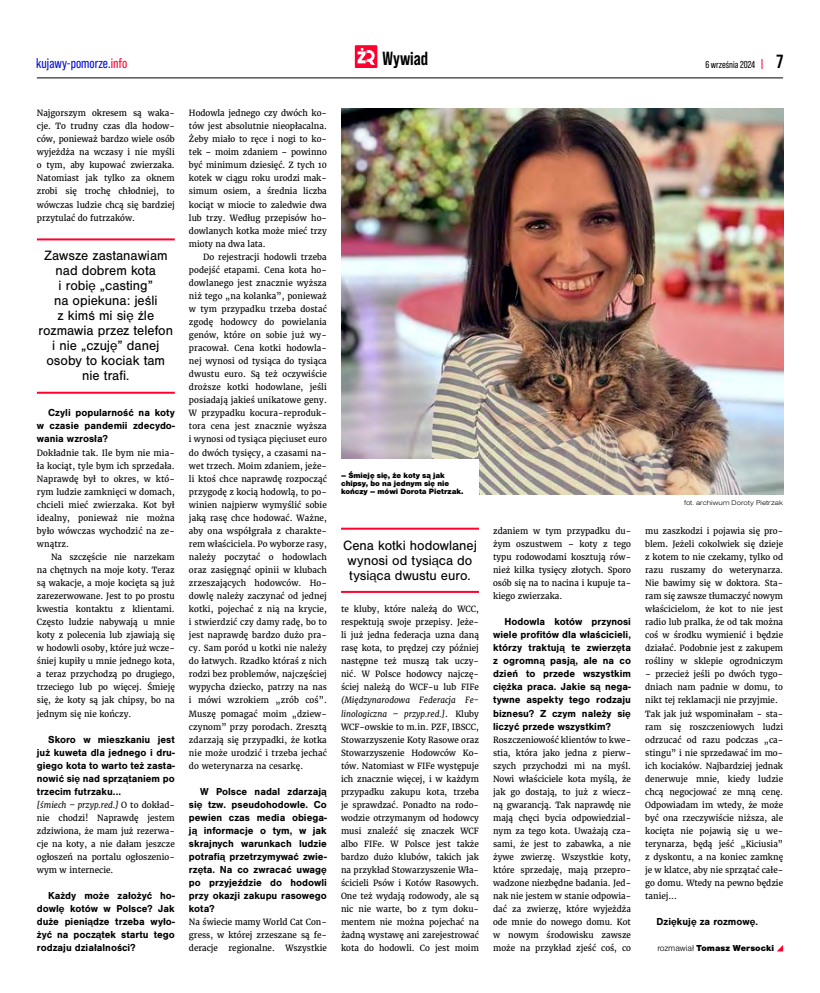
<style>
.page{position:relative;width:820px;height:993px;background:#fff}
.page>*{position:absolute;margin:0;border:0;box-sizing:border-box;transform-origin:0 0}
.t1{font:700 19px "Bebas Neue Pro";color:#000}
.t2{font:14px/15px "Nimbus San";color:#000;text-align:center}
.t3{font:14px "Bebas Neue Pro";color:#040cd7}
.t4{font:700 10.5px/13px "Nimbus San";color:#000;text-align:justify}
.t5{font:10px "Bebas Neue Pro";color:#000}
.t6{font:900 9px "Nimbus San";color:#000}
.t7{font:8.5px/13px "Merriweather";color:#000;text-align:justify;scale:.96 1}
.t8{font:900 8px/8.3px "Nimbus San";letter-spacing:-.01em;color:#000}
.t9{font:300 7px "Nimbus San Ext";color:#000}
.s1{color:#ff002f}
.s2{font-family:"Bebas Neue Pro Exp Bd";color:#ff002f}
.s3{font-weight:700;font-size:19px}
.s4{font-style:italic}
.s5{font-weight:300}
</style>
<div class="page">
<hr style="left:37px;top:78px;width:745px;height:1px;background:#000">
<div style="left:355px;top:45px;width:22px;height:23px;background:#ff002f"></div>
<svg style="left:357px;top:48px;width:18px;height:17px"></svg>
<img style="left:341px;top:108px;width:441px;height:386px">
<svg style="left:777px;top:946px;width:5px;height:5px"></svg>
<div style="left:333px;top:459px;width:146px;height:46px;background:#fff"></div>
<hr style="left:341px;top:527px;width:137px;height:2px;background:#ff002f">
<hr style="left:341px;top:590px;width:137px;height:2px;background:#ff002f">
<hr style="left:37px;top:238px;width:138px;height:2px;background:#ff002f">
<hr style="left:37px;top:391px;width:138px;height:2px;background:#ff002f">
<h2 class="t3" style="left:36px;top:55px;width:92px">kujawy-pomorze.<span class="s1">info</span></h2>
<h1 class="t1" style="left:382px;top:47px;width:47px">Wywiad</h1>
<p class="t5" style="left:705px;top:59px;width:79px">6 września 2024 <span class="s2">|</span> <span class="s3">7</span></p>
<p class="t7" style="left:37px;top:107px;width:145px">Najgorszym okresem są waka&shy;cje. To trudny czas dla hodow&shy;ców, ponieważ bardzo wiele osób wyjeżdża na wczasy i nie myśli o tym, aby kupować zwierzaka.<br>Natomiast jak tylko za oknem zrobi się trochę chłodniej, to wówczas ludzie chcą się bardziej przytulać do futrzaków.</p>
<p class="t7" style="left:189px;top:107px;width:145px">Hodowla jednego czy dwóch ko&shy;tów jest absolutnie nieopłacalna.<br>Żeby miało to ręce i nogi to ko&shy;tek – moim zdaniem – powinno być minimum dziesięć. Z tych 10 kotek w ciągu roku urodzi mak&shy;simum osiem, a średnia liczba kociąt w miocie to zaledwie dwa lub trzy. Według przepisów ho&shy;dowlanych kotka może mieć trzy mioty na dwa lata.</p>
<p class="t7" style="left:189px;top:250px;width:145px;text-indent:14px">Do rejestracji hodowli trzeba podejść etapami. Cena kota ho&shy;dowlanego jest znacznie wyższa niż tego „na kolanka”, ponieważ w tym przypadku trzeba dostać zgodę hodowcy do powielania genów, które on sobie już wy&shy;pracował. Cena kotki hodowla&shy;nej wynosi od tysiąca do tysiąca dwustu euro. Są też oczywiście droższe kotki hodowlane, jeśli posiadają jakieś unikatowe geny.<br>W przypadku kocura-reproduk&shy;tora cena jest znacznie wyższa i wynosi od tysiąca pięciuset euro do dwóch tysięcy, a czasami na&shy;wet trzech. Moim zdaniem, jeże&shy;li ktoś chce naprawdę rozpocząć przygodę z kocią hodowlą, to po&shy;winien najpierw wymyślić sobie jaką rasę chce hodować. Ważne, aby ona współgrała z charakte&shy;rem właściciela. Po wyborze rasy, należy poczytać o hodowlach oraz zasięgnąć opinii w klubach zrzeszających hodowców. Ho&shy;dowlę należy zaczynać od jednej kotki, pojechać z nią na krycie, i stwierdzić czy damy radę, bo to jest naprawdę bardzo dużo pra&shy;cy. Sam poród u kotki nie należy do łatwych. Rzadko któraś z nich rodzi bez problemów, najczęściej wypycha dziecko, patrzy na nas i mówi wzrokiem „zrób coś”.<br>Muszę pomagać moim „dziew&shy;czynom” przy porodach. Zresztą zdarzają się przypadki, że kotka nie może urodzić i trzeba jechać do weterynarza na cesarkę.</p>
<p class="t4" style="left:189px;top:784px;width:139px;text-indent:11px">W Polsce nadal zdarzają się tzw. pseudohodowle. Co pewien czas media obiega&shy;ją informacje o tym, w jak skrajnych warunkach ludzie potrafią przetrzymywać zwie&shy;rzęta. Na co zwracać uwagę po przyjeździe do hodowli przy okazji zakupu rasowego kota?</p>
<p class="t7" style="left:189px;top:915px;width:145px">Na świecie mamy World Cat Con&shy;gress, w której zrzeszane są fe&shy;deracje regionalne. Wszystkie</p>
<h2 class="t2" style="left:39px;top:248px;width:136px">Zawsze zastanawiam nad dobrem kota<br>i robię „casting”<br>na opiekuna: jeśli<br>z kimś mi się źle rozmawia przez telefon i nie „czuję” danej osoby to kociak tam nie trafi.</h2>
<p class="t4" style="left:37px;top:406px;width:139px;text-indent:11px">Czyli popularność na koty w czasie pandemii zdecydo&shy;wania wzrosła?</p>
<p class="t7" style="left:37px;top:446px;width:145px">Dokładnie tak. Ile bym nie mia&shy;ła kociąt, tyle bym ich sprzedała.<br>Naprawdę był to okres, w któ&shy;rym ludzie zamknięci w domach, chcieli mieć zwierzaka. Kot był idealny, ponieważ nie można było wówczas wychodzić na ze&shy;wnątrz.</p>
<p class="t7" style="left:37px;top:550px;width:145px;text-indent:14px">Na szczęście nie narzekam na chętnych na moje koty. Teraz są wakacje, a moje kocięta są już zarezerwowane. Jest to po prostu kwestia kontaktu z klientami.<br>Często ludzie nabywają u mnie koty z polecenia lub zjawiają się w hodowli osoby, które już wcze&shy;śniej kupiły u mnie jednego kota, a teraz przychodzą po drugiego, trzeciego lub po więcej. Śmieję się, że koty są jak chipsy, bo na jednym się nie kończy.</p>
<p class="t4" style="left:37px;top:732px;width:139px;text-indent:11px">Skoro w mieszkaniu jest już kuweta dla jednego i dru&shy;giego kota to warto też zasta&shy;nowić się nad sprzątaniem po trzecim futrzaku...</p>
<p class="t7" style="left:37px;top:798px;width:145px"><span class="s4">[śmiech – przyp.red.]</span> O to dokład&shy;nie chodzi! Naprawdę jestem zdziwiona, że mam już rezerwa&shy;cje na koty, a nie dałam jeszcze ogłoszeń na portalu ogłoszenio&shy;wym w internecie.</p>
<p class="t4" style="left:37px;top:889px;width:139px;text-indent:11px">Każdy może założyć ho&shy;dowlę kotów w Polsce? Jak duże pieniądze trzeba wyło&shy;żyć na początek startu tego rodzaju działalności?</p>
<p class="t8" style="left:341px;top:471px;width:124px">– Śmieję się, że koty są jak chipsy, bo na jednym się nie kończy – mówi Dorota Pietrzak.</p>
<p class="t9" style="left:683px;top:497px;width:100px">fot. archiwum Doroty Pietrzak</p>
<p class="t7" style="left:645px;top:524px;width:145px">mu zaszkodzi i pojawia się pro&shy;blem. Jeżeli cokolwiek się dzieje z kotem to nie czekamy, tylko od razu ruszamy do weterynarza.<br>Nie bawimy się w doktora. Sta&shy;ram się zawsze tłumaczyć nowym właścicielom, że kot to nie jest radio lub pralka, że od tak można coś w środku wymienić i będzie działać. Podobnie jest z zakupem rośliny w sklepie ogrodniczym</p>
<p class="t7" style="left:645px;top:667px;width:145px;text-align:left">– przecież jeśli po dwóch tygo&shy;dniach nam padnie w domu, to nikt tej reklamacji nie przyjmie.<br>Tak jak już wspominałam - sta&shy;ram się roszczeniowych ludzi odrzucać od razu podczas „ca&shy;stingu” i nie sprzedawać im mo&shy;ich kociaków. Najbardziej jednak denerwuje mnie, kiedy ludzie chcą negocjować ze mną cenę.<br>Odpowiadam im wtedy, że może być ona rzeczywiście niższa, ale kocięta nie pojawią się u we&shy;terynarza, będą jeść „Kiciusia” z dyskontu, a na koniec zamknę je w klatce, aby nie sprzątać całe&shy;go domu. Wtedy na pewno będzie taniej...</p>
<p class="t4" style="left:656px;top:915px;width:103px">Dziękuję za rozmowę.</p>
<p class="t6" style="left:657px;top:942px;width:118px"><span class="s5">rozmawiał</span> Tomasz Wersocki</p>
<p class="t7" style="left:493px;top:524px;width:145px">zdaniem w tym przypadku du&shy;żym oszustwem – koty z tego typu rodowodami kosztują rów&shy;nież kilka tysięcy złotych. Sporo osób się na to nacina i kupuje ta&shy;kiego zwierzaka.</p>
<p class="t4" style="left:493px;top:615px;width:139px;text-indent:11px">Hodowla kotów przynosi wiele profitów dla właścicieli, którzy traktują te zwierzęta z ogromną pasją, ale na co dzień to przede wszystkim ciężka praca. Jakie są nega&shy;tywne aspekty tego rodzaju biznesu? Z czym należy się liczyć przede wszystkim?</p>
<p class="t7" style="left:493px;top:732px;width:145px">Roszczeniowość klientów to kwe&shy;stia, która jako jedna z pierw&shy;szych przychodzi mi na myśl.<br>Nowi właściciele kota myślą, że jak go dostają, to już z wiecz&shy;ną gwarancją. Tak naprawdę nie mają chęci bycia odpowiedzial&shy;nym za tego kota. Uważają cza&shy;sami, że jest to zabawka, a nie żywe zwierzę. Wszystkie koty, które sprzedaję, mają przepro&shy;wadzone niezbędne badania. Jed&shy;nak nie jestem w stanie odpowia&shy;dać za zwierzę, które wyjeżdża ode mnie do nowego domu. Kot w nowym środowisku zawsze może na przykład zjeść coś, co</p>
<h2 class="t2" style="left:343px;top:537px;width:135px">Cena kotki hodowlanej wynosi od tysiąca do tysiąca dwustu euro.</h2>
<p class="t7" style="left:341px;top:602px;width:145px">te kluby, które należą do WCC, respektują swoje przepisy. Jeże&shy;li już jedna federacja uzna daną rasę kota, to prędzej czy później następne też muszą tak uczy&shy;nić. W Polsce hodowcy najczę&shy;ściej należą do WCF-u lub FIFe</p>
<p class="t7" style="left:341px;top:693px;width:145px"><span class="s4">(Międzynarodowa Federacja Fe&shy;linologiczna – przyp.red.]</span>. Kluby WCF-owskie to m.in. PZF, IBSCC, Stowarzyszenie Koty Rasowe oraz Stowarzyszenie Hodowców Ko&shy;tów. Natomiast w FIFe występuje ich znacznie więcej, i w każdym przypadku zakupu kota, trzeba je sprawdzać. Ponadto na rodo&shy;wodzie otrzymanym od hodowcy musi znaleźć się znaczek WCF albo FIFe. W Polsce jest także bardzo dużo klubów, takich jak na przykład Stowarzyszenie Wła&shy;ścicieli Psów i Kotów Rasowych.<br>One też wydają rodowody, ale są nic nie warte, bo z tym doku&shy;mentem nie można pojechać na żadną wystawę ani zarejestrować kota do hodowli. Co jest moim</p>
</div>
